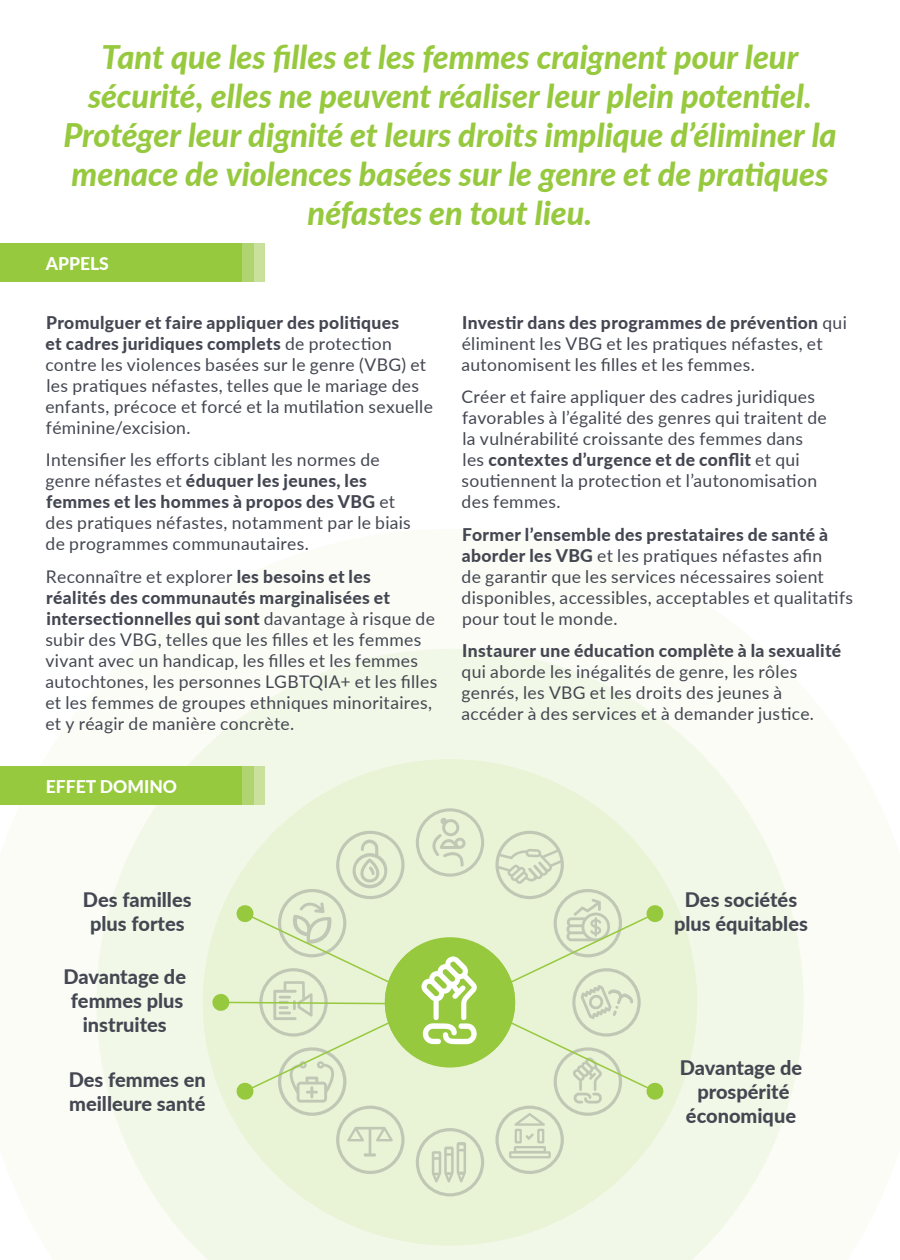
<style>
.page{position:relative;width:900px;height:1260px;background:#fff}
.page>*{position:absolute;margin:0;border:0;box-sizing:border-box;transform-origin:0 0}
.t1{font:italic 800 32.5px/39px "Lato";color:#97c93f;text-align:center}
.t2{font:800 20px/24px "Lato";color:#444752;text-align:center}
.t3{font:17.5px/21px "Lato";letter-spacing:.02em;color:#444752}
.t4{font:800 17.5px "Lato";letter-spacing:.02em;color:#444752}
.t5{font:800 17.5px "Lato";color:#fff}
.s1{font-weight:800}
</style>
<div class="page">
<svg style="left:96px;top:649px;width:708px;height:611px;fill:#f2f8e7"></svg>
<div style="left:203px;top:759px;width:494px;height:487px;background:#e9f3d6;border-radius:50%"></div>
<div style="left:0;top:766px;width:264px;height:39px;background:#c9e19d"></div>
<div style="left:0;top:766px;width:253px;height:39px;background:#b0d46f"></div>
<div style="left:0;top:766px;width:242px;height:39px;background:#97c93f"></div>
<div style="left:0;top:243px;width:264px;height:39px;background:#c9e19d"></div>
<div style="left:0;top:243px;width:253px;height:39px;background:#b0d46f"></div>
<div style="left:0;top:243px;width:242px;height:39px;background:#97c93f"></div>
<svg style="left:210px;top:808px;width:457px;height:388px"></svg>
<p class="t1" style="left:63px;top:36px;width:775px">Tant que les filles et les femmes craignent pour leur sécurité, elles ne peuvent réaliser leur plein potentiel.<br>Protéger leur dignité et leurs droits implique d’éliminer la menace de violences basées sur le genre et de pratiques néfastes en tout lieu.</p>
<p class="t5" style="left:46px;top:250px;width:65px">APPELS</p>
<p class="t3" style="left:45px;top:311px;width:389px"><span class="s1">Promulguer et faire appliquer des politiques<br>et cadres juridiques complets</span> de protection contre les violences basées sur le genre (VBG) et les pratiques néfastes, telles que le mariage des enfants, précoce et forcé et la mutilation sexuelle féminine/excision.</p>
<p class="t3" style="left:46px;top:449px;width:367px">Intensifier les efforts ciblant les normes de genre néfastes et <span class="s1">éduquer les jeunes, les femmes et les hommes à propos des VBG</span> et des pratiques néfastes, notamment par le biais de programmes communautaires.</p>
<p class="t3" style="left:45px;top:565px;width:394px">Reconnaître et explorer <span class="s1">les besoins et les<br>réalités des communautés marginalisées et intersectionnelles qui sont</span> davantage à risque de subir des VBG, telles que les filles et les femmes vivant avec un handicap, les filles et les femmes autochtones, les personnes LGBTQIA+ et les filles et les femmes de groupes ethniques minoritaires, et y réagir de manière concrète.</p>
<p class="t5" style="left:46px;top:773px;width:133px">EFFET DOMINO</p>
<p class="t3" style="left:462px;top:311px;width:387px"><span class="s1">Investir dans des programmes de prévention</span> qui éliminent les VBG et les pratiques néfastes, et autonomisent les filles et les femmes.</p>
<p class="t3" style="left:462px;top:386px;width:367px">Créer et faire appliquer des cadres juridiques favorables à l’égalité des genres qui traitent de la vulnérabilité croissante des femmes dans les <span class="s1">contextes d’urgence et de conflit</span> et qui soutiennent la protection et l’autonomisation des femmes.</p>
<p class="t3" style="left:462px;top:523px;width:393px"><span class="s1">Former l’ensemble des prestataires de santé à aborder les VBG</span> et les pratiques néfastes afin<br>de garantir que les services nécessaires soient disponibles, accessibles, acceptables et qualitatifs pour tout le monde.</p>
<p class="t4" style="left:462px;top:637px;width:381px">Instaurer une éducation complète à la sexualité</p>
<p class="t3" style="left:462px;top:660px;width:354px">qui aborde les inégalités de genre, les rôles genrés, les VBG et les droits des jeunes à accéder à des services et à demander justice.</p>
<p class="t2" style="left:83px;top:887px;width:110px">Des familles plus fortes</p>
<p class="t2" style="left:63px;top:964px;width:124px">Davantage de femmes plus instruites</p>
<p class="t2" style="left:69px;top:1067px;width:139px;text-align:left">Des femmes en meilleure santé</p>
<p class="t2" style="left:674px;top:887px;width:135px">Des sociétés plus équitables</p>
<p class="t2" style="left:680px;top:1055px;width:124px">Davantage de prospérité économique</p>
</div>
